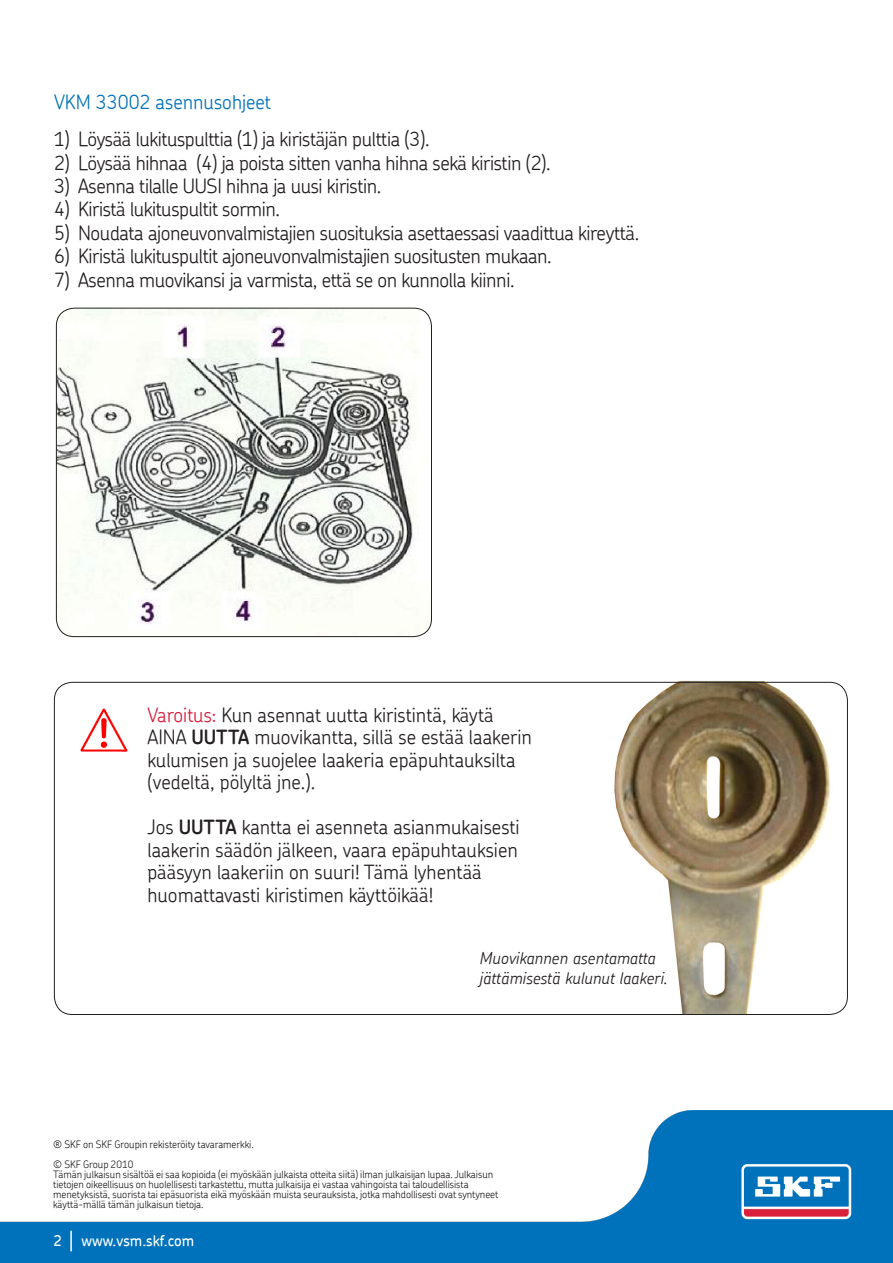
<style>
.page{position:relative;width:893px;height:1263px;background:#fff}
.page>*{position:absolute;margin:0;border:0;box-sizing:border-box;transform-origin:0 0}
.t1{font:300 19.5px "SKF Chevin";letter-spacing:-.02em;color:#231f20}
.t2{font:300 19.5px/22.5px "SKF Chevin";color:#231f20}
.t3{font:300 19.5px "SKF Chevin";color:#0072bc}
.t4{font:italic 300 16.5px/19.8px "SKF Chevin";color:#231f20}
.t5{font:500 15px "SKF Chevin";color:#fff}
._91_99_-_Disclaimer{font:300 10.2px/10.1px "SKF Chevin";color:#231f20}
.s1{color:#da1f3d}
.s2{font-weight:600}
</style>
<div class="page">
<img style="left:591px;top:680px;width:257px;height:335px">
<img style="left:0;top:1110px;width:893px;height:153px">
<hr style="left:70px;top:1231px;width:2px;height:20px;background:#fff">
<img style="left:80px;top:708px;width:48px;height:44px">
<img style="left:56px;top:308px;width:375px;height:329px">
<div style="left:56px;top:308px;width:376px;height:329px;border:1px solid #231f20;border-radius:18px"></div>
<p class="t3" style="left:54px;top:90px;width:218px">VKM 33002 asennusohjeet</p>
<p class="t1" style="left:54px;top:127px;width:377px">1) Löysää lukituspulttia (1) ja kiristäjän pulttia (3).</p>
<p class="t1" style="left:54px;top:150px;width:498px">2) Löysää hihnaa (4) ja poista sitten vanha hihna sekä kiristin (2).</p>
<p class="t1" style="left:54px;top:173px;width:329px">3) Asenna tilalle UUSI hihna ja uusi kiristin.</p>
<p class="t1" style="left:54px;top:197px;width:228px">4) Kiristä lukituspultit sormin.</p>
<p class="t1" style="left:54px;top:220px;width:587px">5) Noudata ajoneuvonvalmistajien suosituksia asettaessasi vaadittua kireyttä.</p>
<p class="t1" style="left:54px;top:244px;width:499px">6) Kiristä lukituspultit ajoneuvonvalmistajien suositusten mukaan.</p>
<p class="t1" style="left:54px;top:267px;width:462px">7) Asenna muovikansi ja varmista, että se on kunnolla kiinni.</p>
<p class="t2" style="left:147px;top:703px;width:386px"><span class="s1">Varoitus:</span> Kun asennat uutta kiristintä, käytä AINA <span class="s2">UUTTA</span> muovikantta, sillä se estää laakerin kulumisen ja suojelee laakeria epäpuhtauksilta (vedeltä, pölyltä jne.).</p>
<p class="t2" style="left:147px;top:816px;width:374px">Jos <span class="s2">UUTTA</span> kantta ei asenneta asianmukaisesti laakerin säädön jälkeen, vaara epäpuhtauksien pääsyyn laakeriin on suuri! Tämä lyhentää huomattavasti kiristimen käyttöikää!</p>
<p class="t4" style="left:480px;top:947px;width:190px">Muovikannen asentamatta jättämisestä kulunut laakeri.</p>
<p class="_91_99_-_Disclaimer" style="left:53px;top:1139px;width:202px">® SKF on SKF Groupin rekisteröity tavaramerkki.</p>
<p class="_91_99_-_Disclaimer" style="left:53px;top:1159px;width:82px">© SKF Group 2010</p>
<p class="_91_99_-_Disclaimer" style="left:53px;top:1169px;width:447px">Tämän julkaisun sisältöä ei saa kopioida (ei myöskään julkaista otteita siitä) ilman julkaisijan lupaa. Julkaisun tietojen oikeellisuus on huolellisesti tarkastettu, mutta julkaisija ei vastaa vahingoista tai taloudellisista menetyksistä, suorista tai epäsuorista eikä myöskään muista seurauksista, jotka mahdollisesti ovat syntyneet käyttä-mällä tämän julkaisun tietoja.</p>
<p class="t5" style="left:53px;top:1231px;width:142px">2 www.vsm.skf.com</p>
</div>
